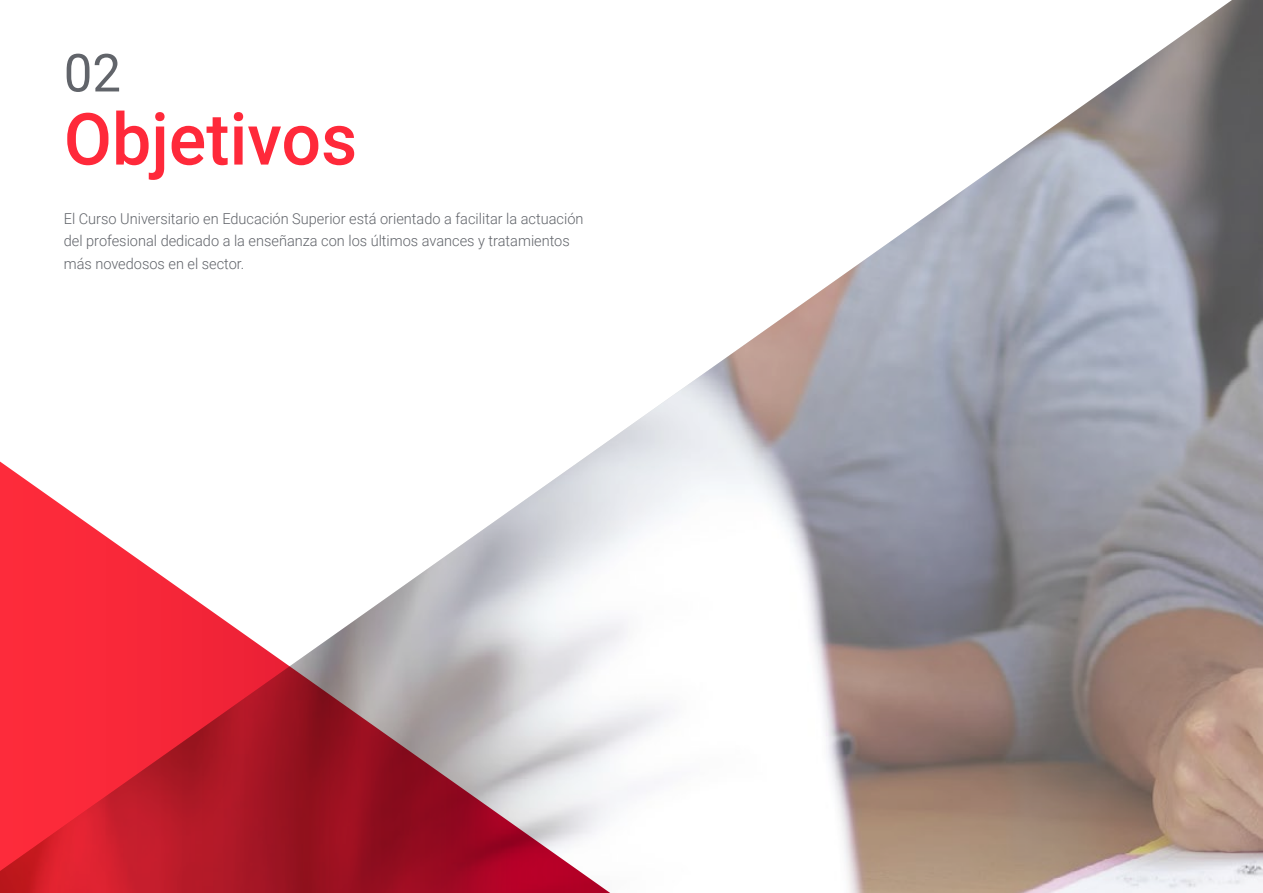
<style>
.page{position:relative;width:1263px;height:893px;background:#fff}
.page>*{position:absolute;margin:0;border:0;box-sizing:border-box;transform-origin:0 0}
.t1{font:500 72px "Roboto";color:#ff293a}
.t2{font:52.5px "Roboto";color:#61646a}
.t3{font:300 15px/22.5px "Roboto";color:#61646a}
</style>
<div class="page">
<img style="left:601px;top:0;width:662px;height:893px">
<svg style="left:0;top:446px;width:640px;height:447px"></svg>
<h2 class="t2" style="left:64px;top:36px;width:59px">02</h2>
<h1 class="t1" style="left:64px;top:89px;width:295px">Objetivos</h1>
<p class="t3" style="left:64px;top:207px;width:521px">El Curso Universitario en Educación Superior está orientado a facilitar la actuación del profesional dedicado a la enseñanza con los últimos avances y tratamientos más novedosos en el sector.</p>
</div>
